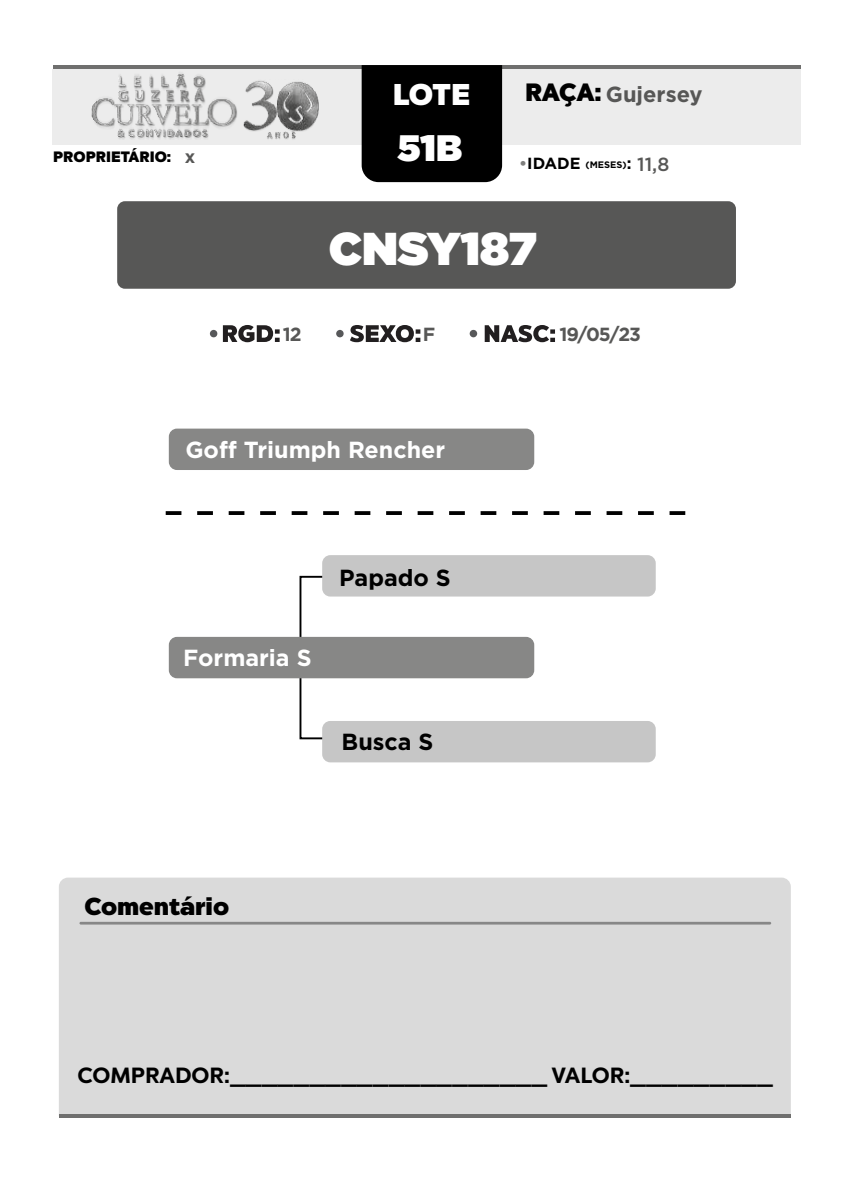
<style>
.page{position:relative;width:851px;height:1191px;background:#fff}
.page>*{position:absolute;margin:0;border:0;box-sizing:border-box;transform-origin:0 0}
.t1{font:900 46px "Gotham";color:#fff}
.t2{font:900 36.8px "Gotham";color:#fff}
.t3{font:800 30px "Chronica Pro";color:#fff}
.t4{font:800 25.6px "Chronica Pro";color:#000}
.t5{font:800 25px "Chronica Pro";color:#000}
.t6{font:800 24.6px "Chronica Pro";color:#000}
.t7{font:700 23.2px "Gotham";color:#fff}
.t8{font:700 23.2px "Gotham";color:#000}
.t9{font:700 22px "Chronica Pro";color:#000}
.t10{font:700 21.8px "Gotham";color:#575756}
.t11{font:700 19px "Gotham";letter-spacing:-.05em;color:#575756}
.t12{font:700 18px "Gotham";color:#575756}
.t13{font:800 15px "Chronica Pro";color:#000}
.t14{font:700 9.4px "Gotham";color:#000}
.s1{font-size:16.2px;color:#7e7e7d}
.s2{font-size:16.2px}
.s3{font-weight:500;font-size:19px;color:#575756}
</style>
<div class="page">
<div style="left:117px;top:201px;width:618px;height:88px;background:#575756;border-radius:8px"></div>
<div style="left:53px;top:69px;width:747px;height:75px;background:#ececec"></div>
<hr style="left:53px;top:65px;width:747px;height:4px;background:#6f6f6e">
<div style="left:361px;top:65px;width:141px;height:117px;background:#000"></div>
<img style="left:91px;top:73px;width:228px;height:66px">
<svg style="left:223px;top:325px;width:56px;height:17px"></svg>
<svg style="left:336px;top:330px;width:7px;height:7px"></svg>
<svg style="left:484px;top:325px;width:71px;height:17px"></svg>
<svg style="left:350px;top:325px;width:70px;height:17px"></svg>
<svg style="left:210px;top:330px;width:7px;height:7px"></svg>
<svg style="left:469px;top:330px;width:8px;height:7px"></svg>
<div style="left:59px;top:877px;width:731px;height:237px;background:#dadada"></div>
<svg style="left:79px;top:921px;width:692px;height:3px;background:#9e9e9e"></svg>
<hr style="left:59px;top:1114px;width:731px;height:3px;background:#6f6f6e">
<div style="left:169px;top:428px;width:365px;height:42px;background:#878786;border-radius:8px"></div>
<svg style="left:166px;top:511px;width:519px;height:4px"></svg>
<div style="left:299px;top:576px;width:84px;height:163px;border:2px solid #000"></div>
<div style="left:169px;top:637px;width:365px;height:41px;background:#878786;border-radius:8px"></div>
<div style="left:322px;top:555px;width:333px;height:41px;background:#c6c6c6;border-radius:8px"></div>
<div style="left:322px;top:721px;width:333px;height:41px;background:#c6c6c6;border-radius:8px"></div>
<p class="t13" style="left:53px;top:147px;width:119px">PROPRIETÁRIO:</p>
<p class="t12" style="left:185px;top:144px;width:12px">x</p>
<h3 class="t3" style="left:393px;top:75px;width:79px">LOTE</h3>
<p class="t5" style="left:525px;top:76px;width:78px">RAÇA:</p>
<p class="t10" style="left:605px;top:80px;width:98px">Gujersey</p>
<h2 class="t2" style="left:397px;top:122px;width:66px">51B</h2>
<p class="t14" style="left:519px;top:158px;width:152px"><span class="s1">•</span><span class="s2">IDADE</span> (MESES)<span class="s2">:</span> <span class="s3">11,8</span></p>
<h1 class="t1" style="left:329px;top:216px;width:209px">CNSY187</h1>
<p class="t11" style="left:283px;top:322px;width:20px">12</p>
<p class="t11" style="left:422px;top:322px;width:14px">F</p>
<p class="t11" style="left:559px;top:322px;width:83px">19/05/23</p>
<p class="t7" style="left:185px;top:435px;width:261px">Goff Triumph Rencher</p>
<p class="t7" style="left:183px;top:642px;width:130px">Formaria S</p>
<p class="t8" style="left:339px;top:562px;width:113px">Papado S</p>
<p class="t8" style="left:341px;top:726px;width:93px">Busca S</p>
<p class="t6" style="left:84px;top:890px;width:146px">Comentário</p>
<p class="t4" style="left:70px;top:901px;width:153px">Comentário</p>
<p class="t9" style="left:78px;top:1061px;width:696px">COMPRADOR:____________________ VALOR:_________</p>
</div>
